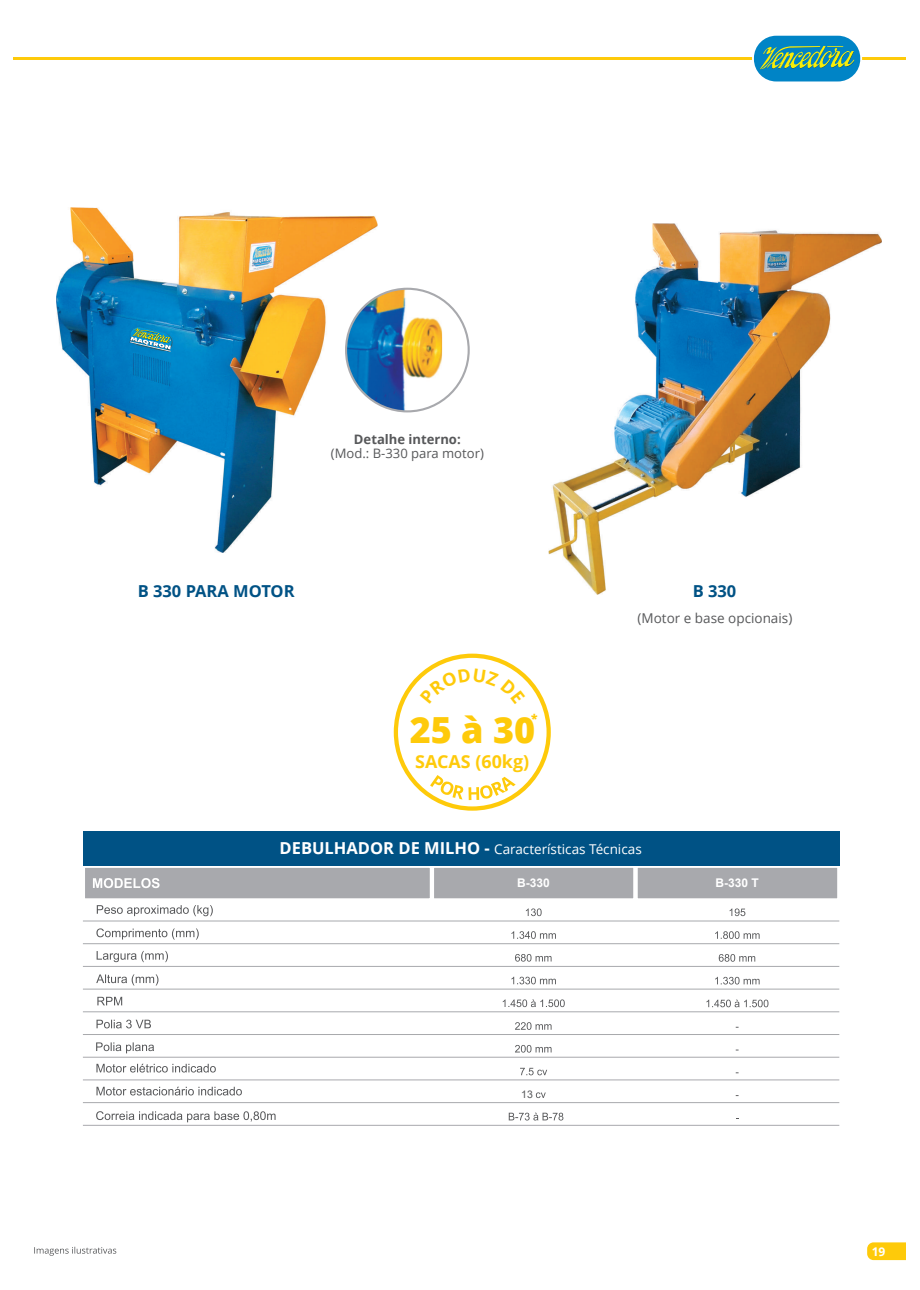
<style>
.page{position:relative;width:920px;height:1290px;background:#fff}
.page>*{position:absolute;margin:0;border:0;box-sizing:border-box;transform-origin:0 0}
.t1{font:800 36px "Open Sans";color:#feca0a}
.t2{font:700 17.85px "Open Sans";color:#feca0a}
.t3{font:700 16.5px "Open Sans";color:#005285}
.t4{font:13.5px "Open Sans";color:#fff}
.t5{font:13.5px "Open Sans";color:#57585a}
.t6{font:13.05px "Open Sans";color:#57585a}
.t7{font:700 13.05px "Open Sans";color:#57585a}
.t8{font:700 12px "Arial";color:#fff}
.t9{font:700 12px "Open Sans";color:#fff}
.t10{font:800 12px "Open Sans";color:#feca0a}
.t11{font:10.5px "Arial";color:#57585a}
.s1{font-weight:700;font-size:16.5px}
</style>
<div class="page">
<hr style="left:13px;top:57px;width:893px;height:3px;background:#feca0a">
<svg style="left:867px;top:1242px;width:39px;height:18px"></svg>
<svg style="left:34px;top:1247px;width:82px;height:9px"></svg>
<div style="left:752px;top:34px;width:110px;height:49px;border:4px solid #fff;border-radius:22px"></div>
<div style="left:754px;top:36px;width:106px;height:45px;background:#0084c6;border-radius:22px"></div>
<svg style="left:760px;top:46px;width:94px;height:23px"></svg>
<img style="left:549px;top:223px;width:332px;height:372px">
<img style="left:56px;top:208px;width:321px;height:345px">
<img style="left:129px;top:326px;width:44px;height:27px">
<svg style="left:130px;top:328px;width:41px;height:24px"></svg>
<img style="left:346px;top:289px;width:96px;height:122px">
<div style="left:345px;top:288px;width:125px;height:124px;border:2px solid #a8a9ad;border-radius:50%"></div>
<div style="left:430px;top:864px;width:208px;height:38px;background:#a8a9ad;border:4px solid #fff"></div>
<div style="left:81px;top:864px;width:353px;height:38px;background:#a8a9ad;border:4px solid #fff"></div>
<div style="left:633px;top:864px;width:208px;height:38px;background:#a8a9ad;border:4px solid #fff"></div>
<svg style="left:93px;top:878px;width:67px;height:10px"></svg>
<div style="left:83px;top:831px;width:756px;height:35px;background:#005285"></div>
<svg style="left:97px;top:905px;width:116px;height:11px"></svg>
<svg style="left:96px;top:928px;width:103px;height:12px"></svg>
<svg style="left:97px;top:951px;width:71px;height:11px"></svg>
<svg style="left:96px;top:974px;width:62px;height:11px"></svg>
<svg style="left:97px;top:997px;width:25px;height:8px"></svg>
<svg style="left:97px;top:1020px;width:54px;height:8px"></svg>
<svg style="left:96px;top:1042px;width:58px;height:11px"></svg>
<svg style="left:96px;top:1064px;width:120px;height:8px"></svg>
<svg style="left:96px;top:1087px;width:146px;height:8px"></svg>
<svg style="left:96px;top:1111px;width:180px;height:11px"></svg>
<svg style="left:503px;top:908px;width:62px;height:190px"></svg>
<svg style="left:509px;top:1113px;width:54px;height:7px"></svg>
<svg style="left:706px;top:908px;width:62px;height:188px"></svg>
<hr style="left:83px;top:1125px;width:756px;height:1px;background:#a8a9ad">
<hr style="left:83px;top:1102px;width:756px;height:1px;background:#a8a9ad">
<hr style="left:83px;top:1079px;width:756px;height:1px;background:#a8a9ad">
<hr style="left:83px;top:1057px;width:756px;height:1px;background:#a8a9ad">
<hr style="left:83px;top:1034px;width:756px;height:1px;background:#a8a9ad">
<hr style="left:83px;top:1011px;width:756px;height:1px;background:#a8a9ad">
<hr style="left:83px;top:989px;width:756px;height:1px;background:#a8a9ad">
<hr style="left:83px;top:966px;width:756px;height:1px;background:#a8a9ad">
<hr style="left:83px;top:943px;width:756px;height:1px;background:#a8a9ad">
<hr style="left:83px;top:920px;width:756px;height:1px;background:#a8a9ad">
<div style="left:394px;top:654px;width:157px;height:157px;border:4px solid #feca0a;border-radius:50%"></div>
<svg style="left:430px;top:775px;width:86px;height:25px"></svg>
<svg style="left:420px;top:668px;width:105px;height:12px"></svg>
<p class="t7" style="left:354px;top:430px;width:108px">Detalhe interno:</p>
<p class="t6" style="left:331px;top:444px;width:154px">(Mod.: B-330 para motor)</p>
<p class="t3" style="left:138px;top:580px;width:158px">B 330 PARA MOTOR</p>
<p class="t10" style="left:531px;top:710px;width:8px">*</p>
<h1 class="t1" style="left:410px;top:703px;width:127px">25 à 30</h1>
<h2 class="t2" style="left:415px;top:749px;width:115px">SACAS (60kg)</h2>
<p class="t3" style="left:693px;top:580px;width:45px">B 330</p>
<p class="t5" style="left:638px;top:609px;width:156px">(Motor e base opcionais)</p>
<p class="t4" style="left:280px;top:840px;width:364px"><span class="s1">DEBULHADOR DE MILHO -</span> Características Técnicas</p>
<p class="t8" style="left:517px;top:875px;width:34px">B-330</p>
<p class="t8" style="left:716px;top:875px;width:45px">B-330 T</p>
<p class="t11" style="left:521px;top:1087px;width:13px">13</p>
<p class="t9" style="left:872px;top:1243px;width:15px">19</p>
</div>
